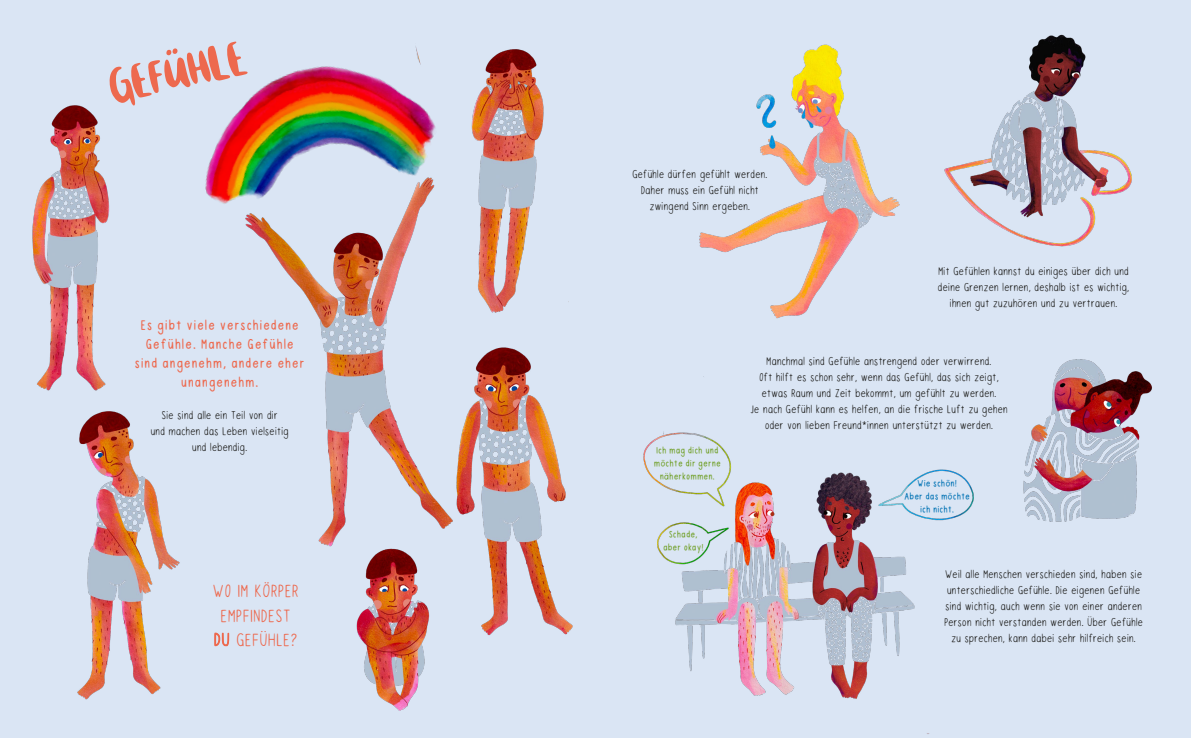
<style>
.page{position:relative;width:1191px;height:738px;background:#fff}
.page>*{position:absolute;margin:0;border:0;box-sizing:border-box;transform-origin:0 0}
.t1{font:53px "Glitzer titel";color:#ed694e}
.t2{font:25px/24px "Glitzer text";letter-spacing:.035em;color:#ed694e}
.t3{font:700 19px/19px "Glitzer text";letter-spacing:.025em;color:#ed694e;text-align:center}
.t4{font:16px/16px "Glitzer text";letter-spacing:.025em;color:#1d1d1b;text-align:center}
.t5{font:700 13px/13px "Glitzer text";color:#71a029;text-align:center}
.t6{font:700 13px/13px "Glitzer text";color:#0072b4;text-align:center}
</style>
<div class="page">
<div style="left:0;top:0;width:1191px;height:737px;background:#dae5f4"></div>
<img style="left:643px;top:376px;width:331px;height:358px">
<img style="left:360px;top:561px;width:70px;height:150px">
<img style="left:360px;top:229px;width:76px;height:332px">
<img style="left:32px;top:55px;width:328px;height:645px">
<img style="left:436px;top:347px;width:137px;height:289px">
<img style="left:471px;top:49px;width:98px;height:264px">
<img style="left:1023px;top:359px;width:129px;height:163px">
<img style="left:699px;top:44px;width:201px;height:275px">
<img style="left:944px;top:34px;width:188px;height:213px">
<svg style="left:166px;top:49px;width:6px;height:6px"></svg>
<img style="left:172px;top:46px;width:264px;height:183px">
<h1 class="t1" style="left:103px;top:61px;width:142px;rotate:-12deg">GEFUHLE</h1>
<p class="t3" style="left:135px;top:316px;width:172px">Es gibt viele verschiedene<br>Gefühle. Manche Gefühle sind angenehm, andere eher unangenehm.</p>
<p class="t4" style="left:151px;top:407px;width:139px">Sie sind alle ein Teil von dir<br>und machen das Leben vielseitig und lebendig.</p>
<h2 class="t2" style="left:213px;top:579px;width:87px">WO IM KÖRPER<br>EMPFINDEST<br>DU GEFÜHLE?</h2>
<p class="t4" style="left:632px;top:166px;width:137px">Gefühle dürfen gefühlt werden.<br>Daher muss ein Gefühl nicht zwingend Sinn ergeben.</p>
<p class="t4" style="left:938px;top:263px;width:193px">Mit Gefühlen kannst du einiges über dich und deine Grenzen lernen, deshalb ist es wichtig, ihnen gut zuzuhören und zu vertrauen.</p>
<p class="t5" style="left:654px;top:444px;width:68px">Ich mag dich und möchte dir gerne näherkommen.</p>
<p class="t5" style="left:663px;top:528px;width:42px">Schade, aber okay!</p>
<p class="t4" style="left:750px;top:354px;width:258px">Manchmal sind Gefühle anstrengend oder verwirrend.<br>Oft hilft es schon sehr, wenn das Gefühl, das sich zeigt, etwas Raum und Zeit bekommt, um gefühlt zu werden.<br>Je nach Gefühl kann es helfen, an die frische Luft zu gehen oder von lieben Freund*innen unterstützt zu werden.</p>
<p class="t6" style="left:904px;top:477px;width:67px">Wie schön!<br>Aber das möchte ich nicht.</p>
<p class="t4" style="left:944px;top:566px;width:200px">Weil alle Menschen verschieden sind, haben sie unterschiedliche Gefühle. Die eigenen Gefühle sind wichtig, auch wenn sie von einer anderen Person nicht verstanden werden. Über Gefühle zu sprechen, kann dabei sehr hilfreich sein.</p>
</div>
